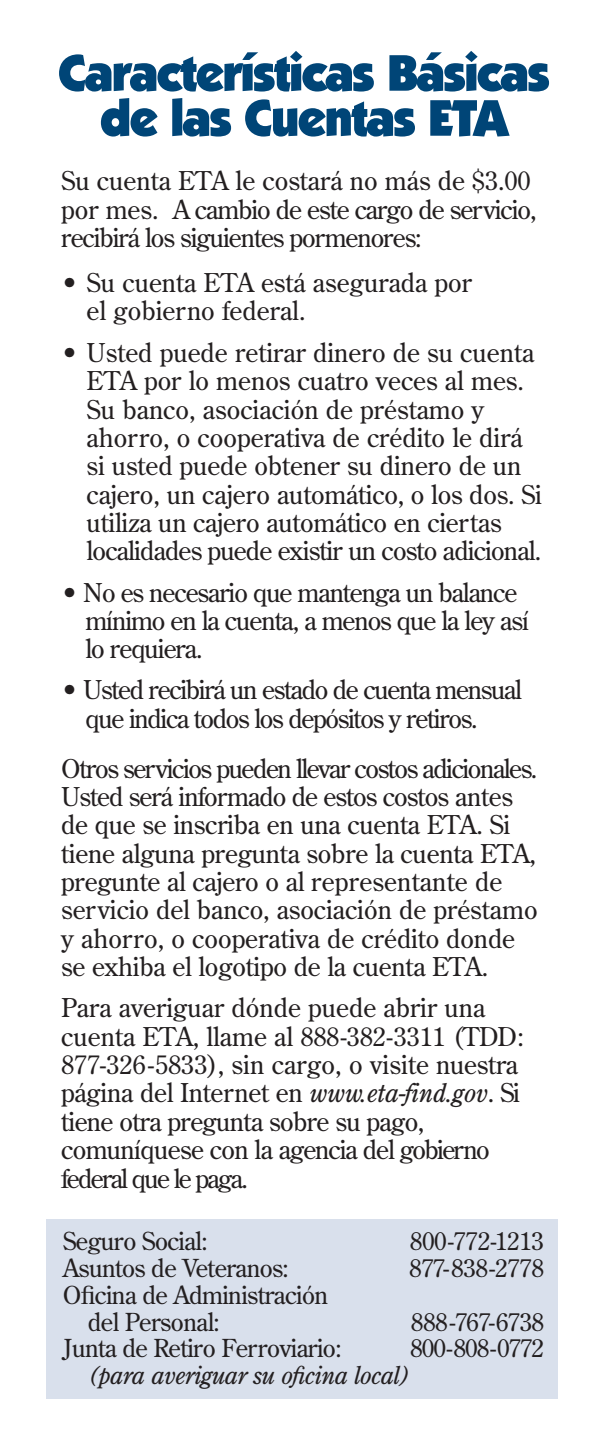
<style>
.page{position:relative;width:608px;height:1438px;background:#fff}
.page>*{position:absolute;margin:0;border:0;box-sizing:border-box;transform-origin:0 0}
.t1{font:900 51.75px/45px "Itc Kabel";letter-spacing:-.04em;color:#004577;text-align:center}
.t2{font:25.88px/28.3px "Century Old Style";letter-spacing:-.01em;color:#231f20}
.t3{font:25.88px/28.3px "Century Old Style";letter-spacing:-.04em;color:#231f20}
.t4{font:25.88px/28.3px "Century Old Style";letter-spacing:-.05em;color:#231f20}
.t5{font:24.75px/26.8px "Century Old Style";letter-spacing:-.025em;color:#231f20}
.t6{font:italic 24.75px "Century Old Style";letter-spacing:-.025em;color:#231f20}
.t7{font:24.75px "Century Old Style";letter-spacing:-.005em;color:#231f20}
.s1{font-style:italic}
</style>
<div class="page">
<div style="left:47px;top:1219px;width:510px;height:180px;background:#d9e0ec"></div>
<h1 class="t1" style="left:58px;top:54px;width:493px">Características Básicas de las Cuentas ETA</h1>
<p class="t3" style="left:61px;top:169px;width:477px">Su cuenta ETA le costará no más de $3.00 por mes. A cambio de este cargo de servicio, recibirá los siguientes pormenores:</p>
<p class="t2" style="left:87px;top:270px;width:387px;text-indent:-25px">• Su cuenta ETA está asegurada por el gobierno federal.</p>
<p class="t2" style="left:87px;top:340px;width:457px;text-indent:-25px">• Usted puede retirar dinero de su cuenta ETA por lo menos cuatro veces al mes.<br>Su banco, asociación de préstamo y ahorro, o cooperativa de crédito le dirá si usted puede obtener su dinero de un cajero, un cajero automático, o los dos. Si utiliza un cajero automático en ciertas localidades puede existir un costo adicional.</p>
<p class="t3" style="left:85px;top:580px;width:445px;text-indent:-24px">• No es necesario que mantenga un balance mínimo en la cuenta, a menos que la ley así lo requiera.</p>
<p class="t4" style="left:85px;top:677px;width:438px;text-indent:-24px">• Usted recibirá un estado de cuenta mensual que indica todos los depósitos y retiros.</p>
<p class="t2" style="left:61px;top:756px;width:478px">Otros servicios pueden llevar costos adicionales.<br>Usted será informado de estos costos antes de que se inscriba en una cuenta ETA. Si tiene alguna pregunta sobre la cuenta ETA, pregunte al cajero o al representante de servicio del banco, asociación de préstamo y ahorro, o cooperativa de crédito donde se exhiba el logotipo de la cuenta ETA.</p>
<p class="t2" style="left:61px;top:996px;width:464px">Para averiguar dónde puede abrir una cuenta ETA, llame al 888-382-3311 (TDD:<br>877-326-5833), sin cargo, o visite nuestra página del Internet en <span class="s1">www.eta-find.gov</span>. Si tiene otra pregunta sobre su pago, comuníquese con la agencia del gobierno federal que le paga.</p>
<p class="t5" style="left:63px;top:1229px;width:146px">Seguro Social:</p>
<p class="t5" style="left:410px;top:1229px;width:135px">800-772-1213</p>
<p class="t5" style="left:63px;top:1256px;width:227px">Asuntos de Veteranos:</p>
<p class="t7" style="left:409px;top:1258px;width:136px">877-838-2778</p>
<p class="t5" style="left:88px;top:1283px;width:242px;text-indent:-25px">Oficina de Administración del Personal:</p>
<p class="t5" style="left:411px;top:1310px;width:134px">888-767-6738</p>
<p class="t5" style="left:63px;top:1337px;width:280px">Junta de Retiro Ferroviario:</p>
<p class="t5" style="left:410px;top:1337px;width:135px">800-808-0772</p>
<p class="t6" style="left:88px;top:1366px;width:324px">(para averiguar su oficina local)</p>
</div>
